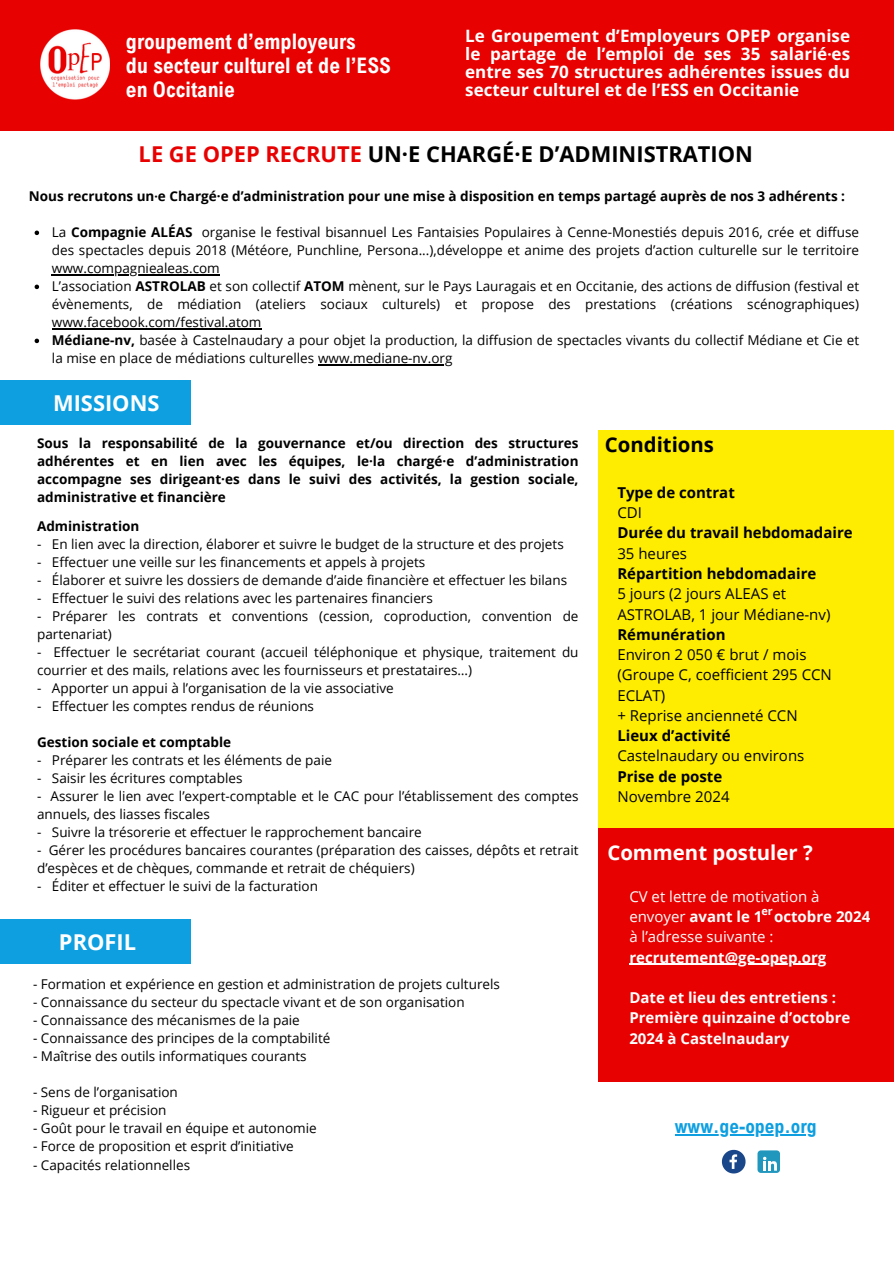
<style>
.page{position:relative;width:894px;height:1264px;background:#fff}
.page>*{position:absolute;margin:0;border:0;box-sizing:border-box;transform-origin:0 0}
.t1{font:700 21.9px "Open Sans";color:#000}
.t2{font:700 21.9px "Open Sans";color:#fff}
.t3{font:700 21.45px/23.7px "Arial Nova Cond";color:#fff}
.t4{font:700 20.4px "Open Sans";color:#fff}
.t5{font:700 20.4px "Open Sans";color:#000}
.t6{font:700 19.2px "Arial Nova Cond";color:#0e9fe1}
.t7{font:700 17.1px/18px "Open Sans";color:#fff;text-align:justify}
.t8{font:15px/20.2px "Open Sans";color:#000}
.t9{font:700 15px/20.2px "Open Sans";color:#fff}
.t10{font:15px/20.2px "Open Sans";color:#fff}
.t11{font:13.5px/18px "Open Sans";color:#000}
.t12{font:700 13.5px/18px "Open Sans";color:#000;text-align:justify}
.t13{font:700 10.95px "Open Sans";color:#fff}
.s1{font-family:"Liberation Serif"}
.s2{color:#e70201}
.s3{font-weight:700}
</style>
<div class="page">
<div style="left:0;top:0;width:893px;height:131px;background:#e70201"></div>
<img style="left:40px;top:29px;width:69px;height:71px">
<div style="left:0;top:380px;width:190px;height:45px;background:#0e9fe1"></div>
<div style="left:597px;top:827px;width:296px;height:255px;background:#e70201"></div>
<svg style="left:35px;top:230px;width:4px;height:5px"></svg>
<hr style="left:52px;top:274px;width:168px;height:1px;background:#000">
<svg style="left:35px;top:284px;width:4px;height:5px"></svg>
<hr style="left:52px;top:328px;width:209px;height:1px;background:#000">
<svg style="left:35px;top:338px;width:4px;height:5px"></svg>
<hr style="left:318px;top:364px;width:109px;height:1px;background:#000">
<svg style="left:427px;top:364px;width:17px;height:1px"></svg>
<div style="left:597px;top:430px;width:296px;height:397px;background:#feed01"></div>
<hr style="left:629px;top:963px;width:197px;height:1px;background:#fff">
<svg style="left:721px;top:1149px;width:24px;height:24px"></svg>
<div style="left:757px;top:1150px;width:22px;height:22px;background:#2197bd;border-radius:3px"></div>
<svg style="left:763px;top:1156px;width:14px;height:14px"></svg>
<hr style="left:674px;top:1134px;width:142px;height:1px;background:#0e9fe1">
<div style="left:0;top:919px;width:190px;height:45px;background:#0e9fe1"></div>
<h4 class="t3" style="left:126px;top:30px;width:266px">groupement d’employeurs<br>du secteur culturel et de l’ESS en Occitanie</h4>
<h1 class="t7" style="left:465px;top:27px;width:386px">Le Groupement d’Employeurs OPEP organise le partage de l’emploi de ses 35 salarié<span class="s1">∙</span>es entre ses 70 structures adhérentes issues du secteur culturel et de l’ESS en Occitanie</h1>
<h5 class="t1" style="left:139px;top:138px;width:615px"><span class="s2">LE GE OPEP RECRUTE</span> UN·E CHARGÉ·E D’ADMINISTRATION</h5>
<p class="t12" style="left:29px;top:187px;width:817px">Nous recrutons un<span class="s1">∙</span>e Chargé·e d’administration pour une mise à disposition en temps partagé auprès de nos 3 adhérents :</p>
<p class="t11" style="left:52px;top:223px;width:808px">La <span class="s3">Compagnie ALÉAS</span> organise le festival bisannuel Les Fantaisies Populaires à Cenne-Monestiés depuis 2016, crée et diffuse des spectacles depuis 2018 (Météore, Punchline, Persona...),développe et anime des projets d’action culturelle sur le territoire</p>
<p class="t11" style="left:52px;top:259px;width:808px">www.compagniealeas.com<br>L’association <span class="s3">ASTROLAB</span> et son collectif <span class="s3">ATOM</span> mènent, sur le Pays Lauragais et en Occitanie, des actions de diffusion (festival et</p>
<h1 class="t11" style="left:52px;top:295px;width:808px">évènements, de médiation (ateliers sociaux culturels) et propose des prestations (créations scénographiques) www.facebook.com/festival.atom<br><span class="s3">Médiane-nv,</span> basée à Castelnaudary a pour objet la production, la diffusion de spectacles vivants du collectif Médiane et Cie et la mise en place de médiations culturelles www.mediane-nv.org</h1>
<h2 class="t2" style="left:53px;top:387px;width:108px">MISSIONS</h2>
<h6 class="t12" style="left:37px;top:434px;width:543px">Sous la responsabilité de la gouvernance et/ou direction des structures adhérentes et en lien avec les équipes, le·la chargé·e d’administration accompagne ses dirigeant·es dans le suivi des activités, la gestion sociale, administrative et financière</h6>
<h6 class="t12" style="left:37px;top:517px;width:104px">Administration</h6>
<h6 class="t11" style="left:37px;top:535px;width:528px">- En lien avec la direction, élaborer et suivre le budget de la structure et des projets</h6>
<h6 class="t11" style="left:37px;top:553px;width:390px">- Effectuer une veille sur les financements et appels à projets</h6>
<h6 class="t11" style="left:37px;top:571px;width:531px">- Élaborer et suivre les dossiers de demande d’aide financière et effectuer les bilans</h6>
<h6 class="t11" style="left:37px;top:589px;width:397px">- Effectuer le suivi des relations avec les partenaires financiers</h6>
<h6 class="t11" style="left:37px;top:607px;width:543px">- Préparer les contrats et conventions (cession, coproduction, convention de partenariat)</h6>
<h6 class="t11" style="left:37px;top:643px;width:543px">- Effectuer le secrétariat courant (accueil téléphonique et physique, traitement du courrier et des mails, relations avec les fournisseurs et prestataires…)<br>-</h6>
<h1 class="t11" style="left:52px;top:679px;width:343px">Apporter un appui à l’organisation de la vie associative</h1>
<h1 class="t11" style="left:37px;top:697px;width:278px">- Effectuer les comptes rendus de réunions</h1>
<h1 class="t12" style="left:37px;top:733px;width:196px">Gestion sociale et comptable</h1>
<h1 class="t11" style="left:37px;top:751px;width:296px">- Préparer les contrats et les éléments de paie</h1>
<h1 class="t11" style="left:37px;top:769px;width:207px">- Saisir les écritures comptables</h1>
<h1 class="t11" style="left:37px;top:787px;width:543px">- Assurer le lien avec l’expert-comptable et le CAC pour l’établissement des comptes annuels, des liasses fiscales</h1>
<h1 class="t11" style="left:37px;top:823px;width:386px">- Suivre la trésorerie et effectuer le rapprochement bancaire</h1>
<h1 class="t11" style="left:37px;top:841px;width:543px">- Gérer les procédures bancaires courantes (préparation des caisses, dépôts et retrait</h1>
<h6 class="t11" style="left:37px;top:859px;width:379px">d’espèces et de chèques, commande et retrait de chéquiers)</h6>
<h6 class="t11" style="left:37px;top:877px;width:282px">- Éditer et effectuer le suivi de la facturation</h6>
<p class="t2" style="left:59px;top:926px;width:79px">PROFIL</p>
<h3 class="t11" style="left:33px;top:975px;width:468px">- Formation et expérience en gestion et administration de projets culturels</h3>
<h3 class="t11" style="left:33px;top:993px;width:433px">- Connaissance du secteur du spectacle vivant et de son organisation</h3>
<h3 class="t11" style="left:33px;top:1011px;width:268px">- Connaissance des mécanismes de la paie</h3>
<h3 class="t11" style="left:33px;top:1029px;width:299px">- Connaissance des principes de la comptabilité</h3>
<h3 class="t11" style="left:33px;top:1047px;width:275px">- Maîtrise des outils informatiques courants</h3>
<p class="t11" style="left:33px;top:1083px;width:146px">- Sens de l’organisation</p>
<p class="t11" style="left:33px;top:1101px;width:135px">- Rigueur et précision</p>
<p class="t11" style="left:33px;top:1119px;width:285px">- Goût pour le travail en équipe et autonomie</p>
<p class="t11" style="left:33px;top:1137px;width:262px">- Force de proposition et esprit d’initiative</p>
<p class="t11" style="left:33px;top:1155px;width:158px">- Capacités relationnelles</p>
<h2 class="t5" style="left:604px;top:430px;width:111px">Conditions</h2>
<h6 class="t8" style="left:617px;top:482px;width:237px"><span class="s3">Type de contrat<br></span>CDI<br><span class="s3">Durée du travail hebdomadaire<br></span>35 heures<br><span class="s3">Répartition hebdomadaire<br></span>5 jours (2 jours ALEAS et<br>ASTROLAB, 1 jour Médiane-nv)<br><span class="s3">Rémunération<br></span>Environ 2 050 € brut / mois (Groupe C, coefficient 295 CCN<br>ECLAT)<br>+ Reprise ancienneté CCN<br><span class="s3">Lieux d’activité<br></span>Castelnaudary ou environs<br><span class="s3">Prise de poste<br></span>Novembre 2024</h6>
<h6 class="t4" style="left:607px;top:838px;width:207px">Comment postuler ?</h6>
<h2 class="t10" style="left:629px;top:885px;width:242px">CV et lettre de motivation à envoyer <span class="s3">avant le 1 octobre 2024 </span>à l’adresse suivante :</h2>
<h6 class="t9" style="left:629px;top:946px;width:198px">recrutement@ge-opep.org</h6>
<h6 class="t9" style="left:629px;top:987px;width:222px">Date et lieu des entretiens :<br>Première quinzaine d’octobre<br>2024 à Castelnaudary</h6>
<p class="t13" style="left:761px;top:903px;width:13px">er</p>
<h5 class="t6" style="left:674px;top:1113px;width:143px">www.ge-opep.org</h5>
</div>
